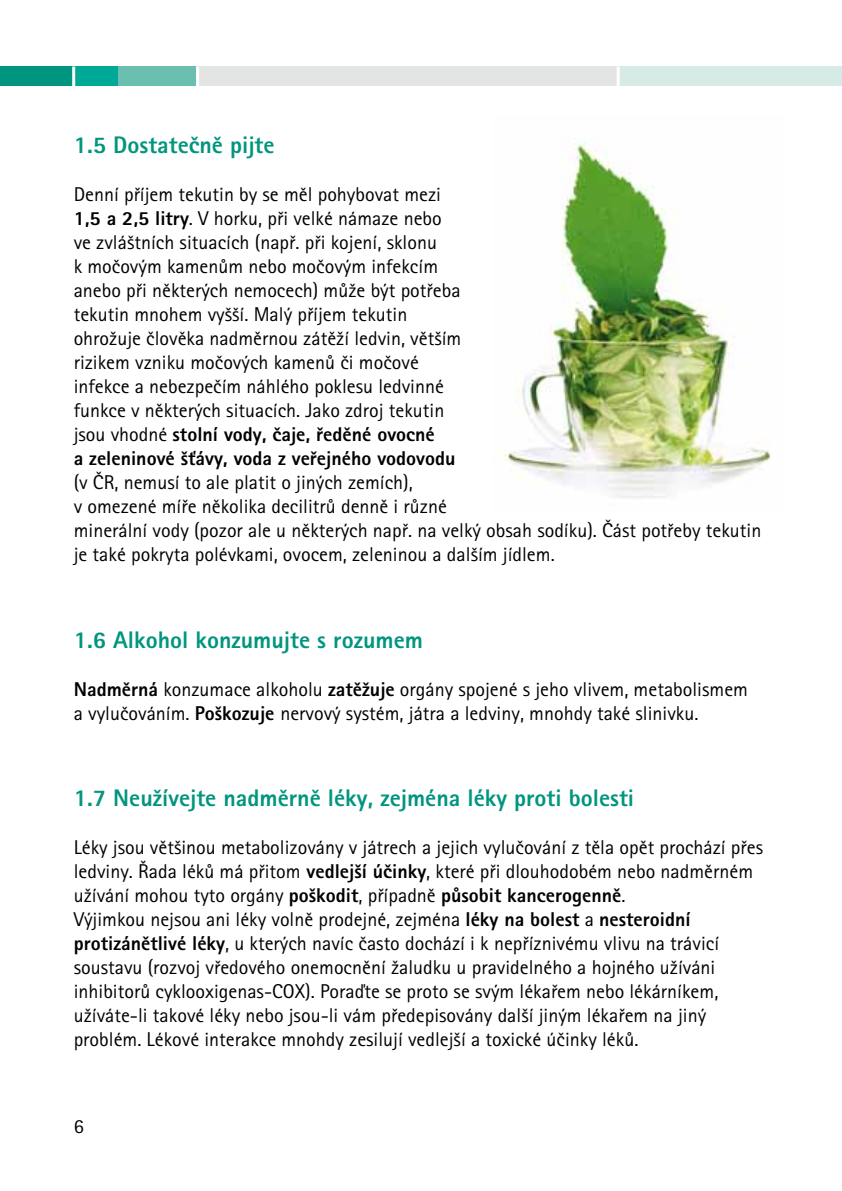
<style>
.page{position:relative;width:842px;height:1191px;background:#fff}
.page>*{position:absolute;margin:0;border:0;box-sizing:border-box;transform-origin:0 0}
.t1{font:24px "Rotis Sans Serif Extra Bold CE";color:#00957e}
.t2{font:20px/24px "Rotis Sans Serif CE";color:#000}
.t3{font:20px/24px "Rotis Sans Serif Extra Bold CE";color:#000}
.s1{font-family:"Rotis Sans Serif Extra Bold CE"}
.s2{font-family:"Rotis Sans Serif CE"}
</style>
<div class="page">
<div style="left:0;top:67px;width:74px;height:19px;background:#00957e"></div>
<div style="left:194px;top:67px;width:425px;height:19px;background:#e3e4e4"></div>
<div style="left:73px;top:67px;width:52px;height:19px;background:#00a996"></div>
<div style="left:119px;top:67px;width:77px;height:19px;background:#6bbfb0"></div>
<div style="left:619px;top:67px;width:223px;height:19px;background:#d6ebe5"></div>
<hr style="left:72px;top:67px;width:3px;height:19px;background:#fff">
<hr style="left:196px;top:67px;width:3px;height:19px;background:#fff">
<hr style="left:617px;top:67px;width:3px;height:19px;background:#fff">
<img style="left:504px;top:143px;width:267px;height:355px">
<p class="t1" style="left:74px;top:131px;width:202px">1.5 Dostatečně pijte</p>
<p class="t2" style="left:74px;top:183px;width:389px">Denní příjem tekutin by se měl pohybovat mezi <span class="s1">1,5 a 2,5 litry</span>. V horku, při velké námaze nebo ve zvláštních situacích (např. při kojení, sklonu<br>k močovým kamenům nebo močovým infekcím anebo při některých nemocech) může být potřeba tekutin mnohem vyšší. Malý příjem tekutin ohrožuje člověka nadměrnou zátěží ledvin, větším rizikem vzniku močových kamenů či močové infekce a nebezpečím náhlého poklesu ledvinné funkce v některých situacích. Jako zdroj tekutin</p>
<p class="t3" style="left:74px;top:423px;width:383px"><span class="s2">jsou vhodné</span> stolní vody, čaje, ředěné ovocné<br>a zeleninové šťávy, voda z veřejného vodovodu</p>
<p class="t2" style="left:74px;top:471px;width:689px">(v ČR, nemusí to ale platit o jiných zemích),<br>v omezené míře několika decilitrů denně i různé<br>minerální vody (pozor ale u některých např. na velký obsah sodíku). Část potřeby tekutin je také pokryta polévkami, ovocem, zeleninou a dalším jídlem.</p>
<p class="t1" style="left:74px;top:625px;width:351px">1.6 Alkohol konzumujte s rozumem</p>
<p class="t2" style="left:74px;top:677px;width:676px"><span class="s1">Nadměrná</span> konzumace alkoholu <span class="s1">zatěžuje</span> orgány spojené s jeho vlivem, metabolismem a vylučováním. <span class="s1">Poškozuje</span> nervový systém, játra a ledviny, mnohdy také slinivku.</p>
<p class="t1" style="left:74px;top:783px;width:562px">1.7 Neužívejte nadměrně léky, zejména léky proti bolesti</p>
<p class="t2" style="left:74px;top:835px;width:691px">Léky jsou většinou metabolizovány v játrech a jejich vylučování z těla opět prochází přes ledviny. Řada léků má přitom <span class="s1">vedlejší účinky</span>, které při dlouhodobém nebo nadměrném užívání mohou tyto orgány <span class="s1">poškodit</span>, případně <span class="s1">působit kancerogenně</span>.<br>Výjimkou nejsou ani léky volně prodejné, zejména <span class="s1">léky na bolest</span> a <span class="s1">nesteroidní protizánětlivé léky</span>, u kterých navíc často dochází i k nepříznivému vlivu na trávicí soustavu (rozvoj vředového onemocnění žaludku u pravidelného a hojného užíváni inhibitorů cyklooxigenas-COX). Poraďte se proto se svým lékařem nebo lékárníkem, užíváte-li takové léky nebo jsou-li vám předepisovány další jiným lékařem na jiný problém. Lékové interakce mnohdy zesilují vedlejší a toxické účinky léků.</p>
<p class="t2" style="left:74px;top:1114px;width:11px">6</p>
</div>
